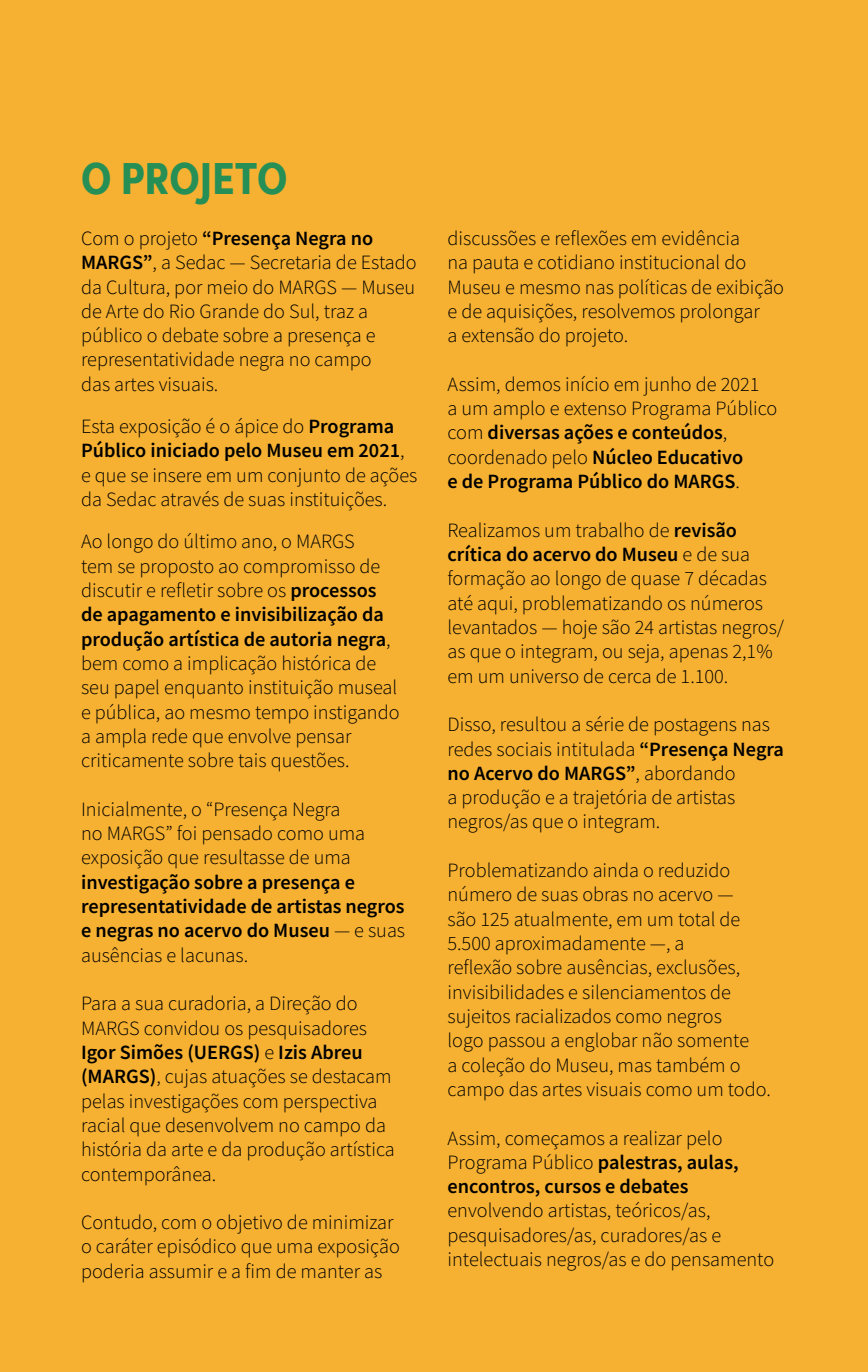
<style>
.page{position:relative;width:868px;height:1372px;background:#fff}
.page>*{position:absolute;margin:0;border:0;box-sizing:border-box;transform-origin:0 0}
.t1{font:45px "Sofia Pro Condensed 5";color:#258f56}
.t2{font:300 20.25px/24.3px "Source Sans Pro";color:#000}
.t3{font:600 20.25px/24.3px "Source Sans Pro";color:#000}
.s1{font-weight:600}
.s2{font-weight:300}
</style>
<div class="page">
<div style="left:0;top:0;width:867px;height:1371px;background:#f6b132"></div>
<h1 class="t1" style="left:81px;top:150px;width:208px">O PROJETO</h1>
<p class="t2" style="left:81px;top:226px;width:337px">Com o projeto <span class="s1">“Presença Negra no<br>MARGS”</span>, a Sedac — Secretaria de Estado da Cultura, por meio do MARGS — Museu de Arte do Rio Grande do Sul, traz a público o debate sobre a presença e representatividade negra no campo<br>das artes visuais.</p>
<p class="t2" style="left:81px;top:414px;width:338px">Esta exposição é o ápice do <span class="s1">Programa Público iniciado pelo Museu em 2021</span>, e que se insere em um conjunto de ações da Sedac através de suas instituições.</p>
<p class="t2" style="left:81px;top:529px;width:320px">Ao longo do último ano, o MARGS<br>tem se proposto ao compromisso de discutir e refletir sobre os <span class="s1">processos de apagamento e invisibilização da produção artística de autoria negra</span>, bem como a implicação histórica de seu papel enquanto instituição museal e pública, ao mesmo tempo instigando a ampla rede que envolve pensar criticamente sobre tais questões.</p>
<p class="t2" style="left:81px;top:797px;width:285px">Inicialmente, o “Presença Negra no MARGS” foi pensado como uma exposição que resultasse de uma</p>
<p class="t3" style="left:81px;top:869px;width:325px">investigação sobre a presença e representatividade de artistas negros e negras no acervo do Museu <span class="s2">— e suas ausências e lacunas.</span></p>
<p class="t2" style="left:81px;top:991px;width:315px">Para a sua curadoria, a Direção do<br>MARGS convidou os pesquisadores<br><span class="s1">Igor Simões (UERGS)</span> e <span class="s1">Izis Abreu (MARGS)</span>, cujas atuações se destacam pelas investigações com perspectiva racial que desenvolvem no campo da história da arte e da produção artística contemporânea.</p>
<p class="t2" style="left:81px;top:1210px;width:320px">Contudo, com o objetivo de minimizar o caráter episódico que uma exposição poderia assumir e a fim de manter as</p>
<p class="t2" style="left:447px;top:226px;width:338px">discussões e reflexões em evidência<br>na pauta e cotidiano institucional do Museu e mesmo nas políticas de exibição e de aquisições, resolvemos prolongar<br>a extensão do projeto.</p>
<p class="t2" style="left:447px;top:372px;width:331px">Assim, demos início em junho de 2021<br>a um amplo e extenso Programa Público com <span class="s1">diversas ações e conteúdos</span>, coordenado pelo <span class="s1">Núcleo Educativo<br>e de Programa Público do MARGS</span>.</p>
<p class="t2" style="left:447px;top:518px;width:338px">Realizamos um trabalho de <span class="s1">revisão crítica do acervo do Museu</span> e de sua formação ao longo de quase 7 décadas até aqui, problematizando os números levantados — hoje são 24 artistas negros/ as que o integram, ou seja, apenas 2,1% em um universo de cerca de 1.100.</p>
<p class="t2" style="left:447px;top:712px;width:338px">Disso, resultou a série de postagens nas redes sociais intitulada <span class="s1">“Presença Negra no Acervo do MARGS”</span>, abordando<br>a produção e a trajetória de artistas negros/as que o integram.</p>
<p class="t2" style="left:447px;top:858px;width:325px">Problematizando ainda o reduzido número de suas obras no acervo —<br>são 125 atualmente, em um total de 5.500 aproximadamente —, a<br>reflexão sobre ausências, exclusões, invisibilidades e silenciamentos de sujeitos racializados como negros<br>logo passou a englobar não somente<br>a coleção do Museu, mas também o campo das artes visuais como um todo.</p>
<p class="t2" style="left:447px;top:1125px;width:293px">Assim, começamos a realizar pelo<br>Programa Público <span class="s1">palestras, aulas, encontros, cursos e debates</span></p>
<p class="t2" style="left:447px;top:1198px;width:328px">envolvendo artistas, teóricos/as, pesquisadores/as, curadores/as e intelectuais negros/as e do pensamento</p>
</div>
